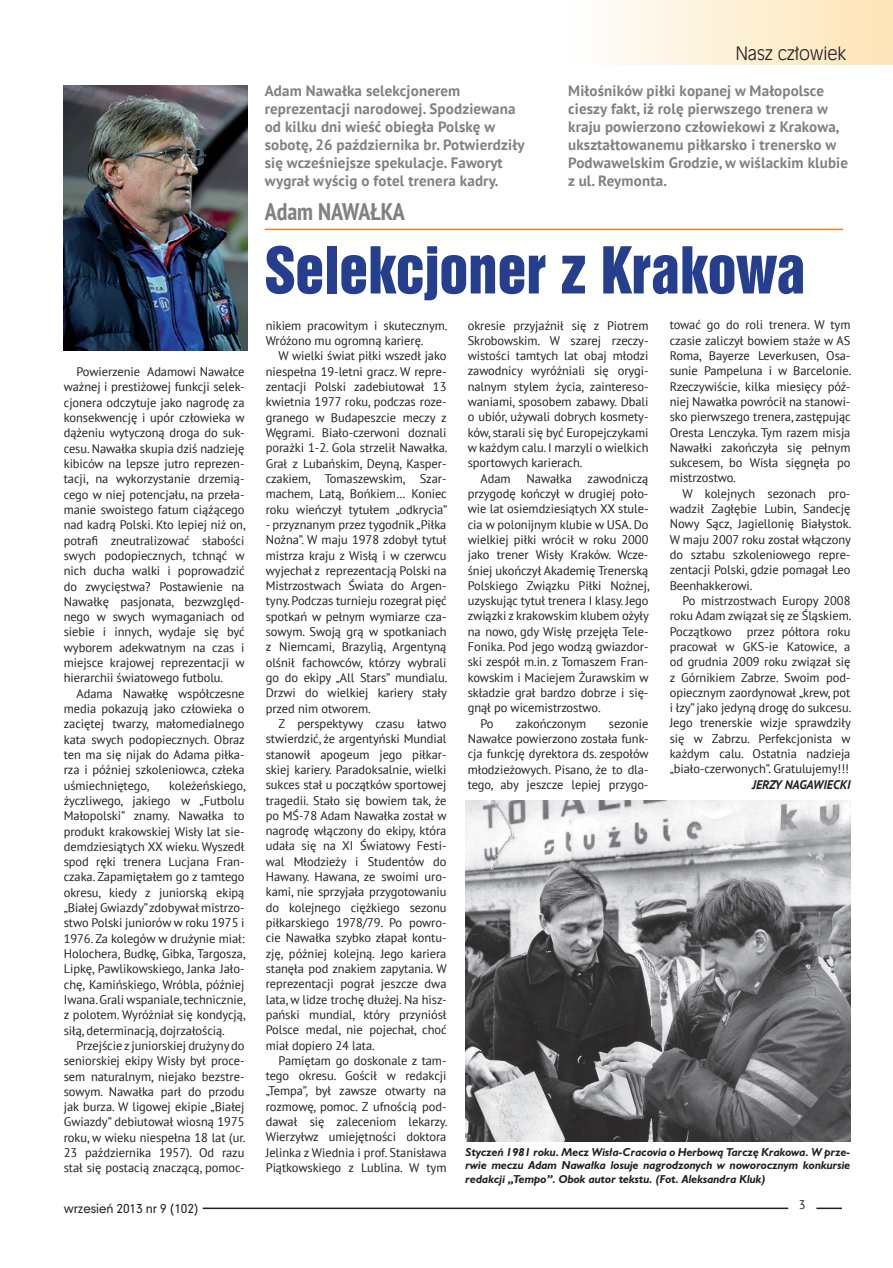
<style>
.page{position:relative;width:893px;height:1268px;background:#fff}
.page>*{position:absolute;margin:0;border:0;box-sizing:border-box;transform-origin:0 0}
.t1{font:54px "Swis 921 PL";color:#253f8e}
.t2{font:700 condensed 24px "PT Sans";color:#7f8184}
.t3{font:18px "Incised 901 Lt EU Normal";letter-spacing:-.01em;color:#231f20}
.t4{font:700 15px/18px "PT Sans";letter-spacing:.01em;color:#7f8184}
.t5{font:12.45px/15.3px "PT Sans";letter-spacing:-.005em;color:#231f20;text-align:justify}
.t6{font:italic 700 12.45px "PT Sans";letter-spacing:-.005em;color:#231f20}
.t7{font:12px "Geometr 706 Md PL";letter-spacing:-.01em;color:#231f20}
.t8{font:italic 700 10.5px/13.5px "Humanst 521 PL";color:#231f20;text-align:justify}
</style>
<div class="page">
<svg style="left:816px;top:1207px;width:26px;height:1px"></svg>
<hr style="left:203px;top:1207px;width:585px;height:1px;background:#231f20">
<div style="left:471px;top:0;width:422px;height:65px;background:linear-gradient(to right,#fff,#fee5b9)"></div>
<img style="left:64px;top:85px;width:184px;height:265px">
<img style="left:466px;top:800px;width:384px;height:341px">
<hr style="left:265px;top:228px;width:578px;height:2px;background:#f58220">
<h3 class="t3" style="left:735px;top:43px;width:112px">Nasz człowiek</h3>
<p class="t4" style="left:265px;top:82px;width:261px">Adam Nawałka selekcjonerem reprezentacji narodowej. Spodziewana od kilku dni wieść obiegła Polskę w sobotę, 26 października br. Potwierdziły się wcześniejsze spekulacje. Faworyt wygrał wyścig o fotel trenera kadry.</p>
<p class="t4" style="left:568px;top:82px;width:281px">Miłośników piłki kopanej w Małopolsce cieszy fakt, iż rolę pierwszego trenera w kraju powierzono człowiekowi z Krakowa, ukształtowanemu piłkarsko i trenersko w Podwawelskim Grodzie, w wiślackim klubie z ul. Reymonta.</p>
<p class="t5" style="left:64px;top:364px;width:183px;text-indent:13px">Powierzenie Adamowi Nawałce ważnej i prestiżowej funkcji selek&shy;cjonera odczytuje jako nagrodę za konsekwencję i upór człowieka w dążeniu wytyczoną droga do suk&shy;cesu. Nawałka skupia dziś nadzieję kibiców na lepsze jutro reprezen&shy;tacji, na wykorzystanie drzemią&shy;cego w niej potencjału, na przeła&shy;manie swoistego fatum ciążącego nad kadrą Polski. Kto lepiej niż on, potrafi zneutralizować słabości swych podopiecznych, tchnąć w nich ducha walki i poprowadzić do zwycięstwa? Postawienie na Nawałkę pasjonata, bezwzględ&shy;nego w swych wymaganiach od siebie i innych, wydaje się być wyborem adekwatnym na czas i miejsce krajowej reprezentacji w hierarchii światowego futbolu.</p>
<p class="t5" style="left:64px;top:685px;width:183px;text-indent:13px">Adama Nawałkę współczesne media pokazują jako człowieka o zaciętej twarzy, małomedialnego kata swych podopiecznych. Obraz ten ma się nijak do Adama piłka&shy;rza i później szkoleniowca, człeka uśmiechniętego,</p>
<p class="t5" style="left:64px;top:777px;width:183px;text-indent:105px">koleżeńskiego, życzliwego, jakiego w „Futbolu Małopolski” znamy. Nawałka to produkt krakowskiej Wisły lat sie&shy;demdziesiątych XX wieku. Wyszedł spod ręki trenera Lucjana Fran&shy;czaka. Zapamiętałem go z tamtego okresu, kiedy z juniorską ekipą „Białej Gwiazdy” zdobywał mistrzo&shy;stwo Polski juniorów w roku 1975 i 1976. Za kolegów w drużynie miał:<br>Holochera, Budkę, Gibka, Targosza, Lipkę, Pawlikowskiego, Janka Jało&shy;chę, Kamińskiego, Wróbla, później Iwana. Grali wspaniale, technicznie, z polotem. Wyróżniał się kondycją, siłą, determinacją, dojrzałością.</p>
<p class="t5" style="left:64px;top:1037px;width:183px;text-indent:13px">Przejście z juniorskiej drużyny do seniorskiej ekipy Wisły był proce&shy;sem naturalnym, niejako bezstre&shy;sowym. Nawałka parł do przodu jak burza. W ligowej ekipie „Białej Gwiazdy” debiutował wiosną 1975 roku, w wieku niespełna 18 lat (ur.<br>23 października 1957). Od razu stał się postacią znaczącą, pomoc-</p>
<h2 class="t2" style="left:265px;top:196px;width:142px">Adam NAWAŁKA</h2>
<h1 class="t1" style="left:265px;top:232px;width:542px">Selekcjoner z Krakowa</h1>
<p class="t5" style="left:266px;top:317px;width:183px">nikiem pracowitym i skutecznym.<br>Wróżono mu ogromną karierę.</p>
<p class="t5" style="left:266px;top:348px;width:183px;text-indent:13px">W wielki świat piłki wszedł jako niespełna 19-letni gracz. W repre&shy;zentacji Polski zadebiutował 13 kwietnia 1977 roku, podczas roze&shy;granego w Budapeszcie meczy z Węgrami. Biało-czerwoni doznali porażki 1-2. Gola strzelił Nawałka.<br>Grał z Lubańskim, Deyną, Kasper&shy;czakiem, Tomaszewskim, Szar&shy;machem, Latą, Bońkiem… Koniec roku wieńczył tytułem „odkrycia”</p>
<p class="t5" style="left:266px;top:516px;width:183px">- przyznanym przez tygodnik „Piłka Nożna”. W maju 1978 zdobył tytuł mistrza kraju z Wisłą i w czerwcu wyjechał z reprezentacją Polski na Mistrzostwach Świata do Argen&shy;tyny. Podczas turnieju rozegrał pięć spotkań w pełnym wymiarze cza&shy;sowym. Swoją grą w spotkaniach z Niemcami, Brazylią, Argentyną olśnił fachowców, którzy wybrali go do ekipy „All Stars” mundialu.<br>Drzwi do wielkiej kariery stały przed nim otworem.</p>
<p class="t5" style="left:266px;top:715px;width:183px;text-indent:13px">Z perspektywy czasu łatwo stwierdzić, że argentyński Mundial stanowił apogeum jego piłkar&shy;skiej kariery. Paradoksalnie, wielki sukces stał u początków sportowej tragedii. Stało się bowiem tak, że po MŚ-78 Adam Nawałka został w nagrodę włączony do ekipy, która udała się na XI Światowy Festi&shy;wal Młodzieży i Studentów do Hawany. Hawana, ze swoimi uro&shy;kami, nie sprzyjała przygotowaniu do kolejnego ciężkiego sezonu piłkarskiego 1978/79. Po powro&shy;cie Nawałka szybko złapał kontu&shy;zję, później kolejną. Jego kariera stanęła pod znakiem zapytania. W reprezentacji pograł jeszcze dwa lata, w lidze trochę dłużej. Na hisz&shy;pański mundial, który przyniósł Polsce medal, nie pojechał, choć miał dopiero 24 lata.</p>
<p class="t5" style="left:266px;top:1052px;width:183px;text-indent:13px">Pamiętam go doskonale z tam&shy;tego okresu. Gościł w redakcji „Tempa”, był zawsze otwarty na rozmowę, pomoc. Z ufnością pod&shy;dawał się zaleceniom lekarzy.<br>Wierzyłwz umiejętności doktora Jelinka z Wiednia i prof. Stanisława Piątkowskiego z Lublina. W tym</p>
<p class="t5" style="left:468px;top:317px;width:182px">okresie przyjaźnił się z Piotrem</p>
<p class="t5" style="left:468px;top:332px;width:182px">Skrobowskim. W szarej rzeczy-</p>
<p class="t5" style="left:468px;top:348px;width:182px">wistości tamtych lat obaj młodzi</p>
<p class="t5" style="left:468px;top:363px;width:182px">zawodnicy wyróżniali się orygi-</p>
<p class="t5" style="left:468px;top:378px;width:182px">nalnym stylem życia, zaintereso-</p>
<p class="t5" style="left:468px;top:393px;width:182px">waniami, sposobem zabawy. Dbali</p>
<p class="t5" style="left:468px;top:409px;width:182px">o ubiór, używali dobrych kosmety-</p>
<p class="t5" style="left:468px;top:424px;width:182px">ków, starali się być Europejczykami</p>
<p class="t5" style="left:468px;top:439px;width:182px">w każdym calu. I marzyli o wielkich</p>
<p class="t5" style="left:468px;top:455px;width:116px">sportowych karierach.</p>
<p class="t5" style="left:480px;top:470px;width:32px">Adam</p>
<p class="t5" style="left:527px;top:470px;width:47px">Nawałka</p>
<p class="t5" style="left:588px;top:470px;width:62px">zawodniczą</p>
<p class="t5" style="left:468px;top:485px;width:182px">przygodę kończył w drugiej poło-</p>
<p class="t5" style="left:468px;top:501px;width:182px">wie lat osiemdziesiątych XX stule-</p>
<p class="t5" style="left:468px;top:516px;width:182px">cia w polonijnym klubie w USA. Do</p>
<p class="t5" style="left:468px;top:531px;width:182px">wielkiej piłki wrócił w roku 2000</p>
<p class="t5" style="left:468px;top:547px;width:182px">jako trener Wisły Kraków. Wcze-</p>
<p class="t5" style="left:468px;top:562px;width:182px">śniej ukończył Akademię Trenerską</p>
<p class="t5" style="left:468px;top:577px;width:183px">Polskiego Związku Piłki Nożnej,</p>
<p class="t5" style="left:468px;top:592px;width:182px">uzyskując tytuł trenera I klasy. Jego</p>
<p class="t5" style="left:468px;top:608px;width:183px">związki z krakowskim klubem ożyły</p>
<p class="t5" style="left:468px;top:623px;width:182px">na nowo, gdy Wisłę przejęła Tele-</p>
<p class="t5" style="left:468px;top:638px;width:182px">Fonika. Pod jego wodzą gwiazdor-</p>
<p class="t5" style="left:468px;top:654px;width:182px">ski zespół m.in. z Tomaszem Fran-</p>
<p class="t5" style="left:468px;top:669px;width:182px">kowskim i Maciejem Żurawskim w</p>
<p class="t5" style="left:468px;top:684px;width:182px">składzie grał bardzo dobrze i się-</p>
<p class="t5" style="left:468px;top:700px;width:134px">gnął po wicemistrzostwo.</p>
<p class="t5" style="left:480px;top:715px;width:15px">Po</p>
<p class="t5" style="left:516px;top:715px;width:72px">zakończonym</p>
<p class="t5" style="left:468px;top:715px;width:183px;text-indent:141px">sezonie Nawałce powierzono została funk&shy;cja funkcję dyrektora ds. zespołów młodzieżowych. Pisano, że to dla&shy;tego, aby jeszcze lepiej przygo-</p>
<p class="t5" style="left:670px;top:317px;width:183px">tować go do roli trenera. W tym czasie zaliczył bowiem staże w AS Roma, Bayerze Leverkusen, Osa&shy;sunie Pampeluna i w Barcelonie.<br>Rzeczywiście, kilka miesięcy póź&shy;niej Nawałka powrócił na stanowi&shy;sko pierwszego trenera, zastępując Oresta Lenczyka. Tym razem misja Nawałki zakończyła się pełnym sukcesem, bo Wisła sięgnęła po mistrzostwo.</p>
<p class="t5" style="left:670px;top:485px;width:183px;text-indent:13px">W kolejnych sezonach pro&shy;wadził Zagłębie Lubin, Sandecję Nowy Sącz, Jagiellonię Białystok.<br>W maju 2007 roku został włączony do sztabu szkoleniowego repre&shy;zentacji Polski, gdzie pomagał Leo Beenhakkerowi.</p>
<p class="t5" style="left:670px;top:592px;width:183px;text-indent:13px">Po mistrzostwach Europy 2008 roku Adam związał się ze Śląskiem.<br>Początkowo przez półtora roku pracował w GKS-ie Katowice, a od grudnia 2009 roku związał się z Górnikiem Zabrze. Swoim pod&shy;opiecznym zaordynował „krew, pot i łzy” jako jedyną drogę do sukcesu.<br>Jego trenerskie wizje sprawdziły się w Zabrzu. Perfekcjonista w każdym calu. Ostatnia nadzieja „biało-czerwonych”. Gratulujemy!!!</p>
<p class="t6" style="left:752px;top:775px;width:100px">JERZY NAGAWIECKI</p>
<p class="t8" style="left:466px;top:1144px;width:386px">Styczeń 1981 roku. Mecz Wisła-Cracovia o Herbową Tarczę Krakowa. W prze&shy;rwie meczu Adam Nawałka losuje nagrodzonych w noworocznym konkursie redakcji „Tempo”. Obok autor tekstu. (Fot. Aleksandra Kluk)</p>
<p class="t7" style="left:64px;top:1200px;width:136px">wrzesień 2013 nr 9 (102)</p>
<p class="t5" style="left:799px;top:1196px;width:8px">3</p>
</div>
